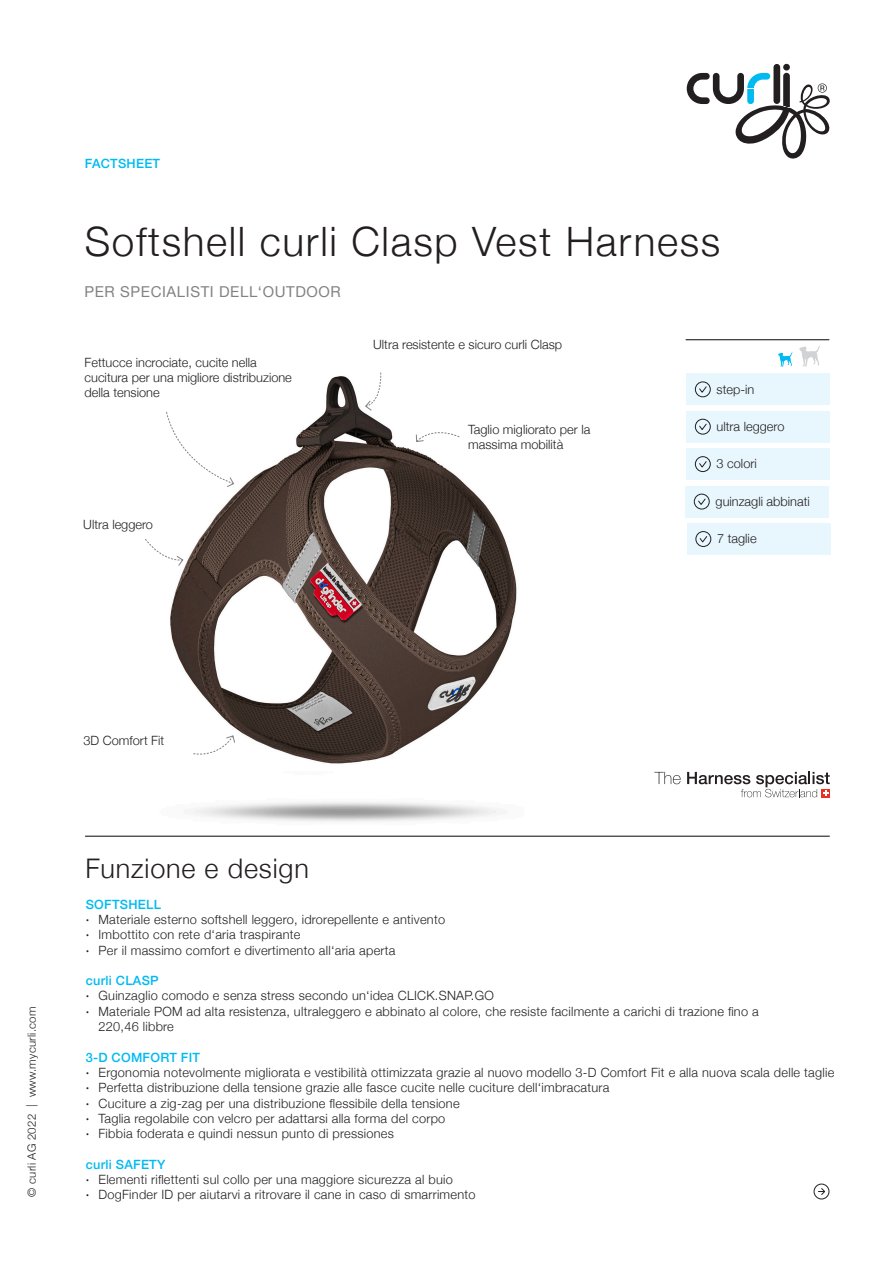
<style>
.page{position:relative;width:893px;height:1263px;background:#fff}
.page>*{position:absolute;margin:0;border:0;box-sizing:border-box;transform-origin:0 0}
.Function___Design_Titel_Thin_18pt{font:300 40.5px "Helvetica Neue";letter-spacing:.04em;color:#231f20}
.Function___Design_Titel_Thin_18pt-2{font:300 27px "Helvetica Neue";letter-spacing:.03em;color:#231f20}
.Function___Design_Titel_Thin_18pt-3{font:15px "Helvetica Neue";letter-spacing:.04em;color:#808285}
.t1{font:300 12.75px/15.3px "Helvetica Neue";letter-spacing:.02em;color:#231f20}
.t2{font:300 12.75px/15.3px "Helvetica Neue";color:#231f20}
.Function___Design_Titel_Thin_18pt-4{font:500 12.75px "Helvetica Neue";letter-spacing:.02em;color:#00baf1}
.Function___Design_Titel_Thin_18pt-5{font:300 11.4px "Helvetica Neue";letter-spacing:.02em;color:#231f20}
.s1{font-weight:500}
</style>
<div class="page">
<svg style="left:687px;top:64px;width:143px;height:95px"></svg>
<img style="left:170px;top:372px;width:347px;height:450px">
<svg style="left:365px;top:372px;width:16px;height:39px"></svg>
<svg style="left:416px;top:425px;width:44px;height:17px"></svg>
<svg style="left:166px;top:411px;width:68px;height:76px"></svg>
<svg style="left:193px;top:735px;width:42px;height:22px"></svg>
<svg style="left:145px;top:538px;width:39px;height:28px"></svg>
<hr style="left:85px;top:836px;width:744px;height:1px;background:#030505">
<div style="left:814px;top:1184px;width:15px;height:15px;border:1px solid #231f20;border-radius:50%"></div>
<svg style="left:818px;top:1188px;width:7px;height:7px"></svg>
<svg style="left:654px;top:772px;width:27px;height:12px"></svg>
<svg style="left:687px;top:772px;width:143px;height:25px"></svg>
<div style="left:687px;top:373px;width:143px;height:32px;background:#e8f6fd"></div>
<div style="left:687px;top:523px;width:143px;height:32px;background:#e8f6fd"></div>
<div style="left:687px;top:411px;width:143px;height:31px;background:#e8f6fd"></div>
<div style="left:687px;top:448px;width:143px;height:32px;background:#e8f6fd"></div>
<div style="left:686px;top:486px;width:143px;height:31px;background:#e8f6fd"></div>
<div style="left:695px;top:382px;width:15px;height:15px;border:1px solid #231f20;border-radius:50%"></div>
<svg style="left:699px;top:386px;width:8px;height:7px"></svg>
<div style="left:696px;top:531px;width:15px;height:16px;border:1px solid #231f20;border-radius:50%"></div>
<svg style="left:700px;top:536px;width:7px;height:7px"></svg>
<div style="left:695px;top:419px;width:15px;height:15px;border:1px solid #231f20;border-radius:50%"></div>
<svg style="left:699px;top:424px;width:8px;height:6px"></svg>
<div style="left:695px;top:456px;width:15px;height:16px;border:1px solid #231f20;border-radius:50%"></div>
<svg style="left:699px;top:461px;width:8px;height:7px"></svg>
<div style="left:694px;top:494px;width:15px;height:15px;border:1px solid #231f20;border-radius:50%"></div>
<svg style="left:698px;top:498px;width:8px;height:7px"></svg>
<hr style="left:686px;top:339px;width:143px;height:1px;background:#030505">
<svg style="left:778px;top:352px;width:14px;height:15px"></svg>
<svg style="left:799px;top:346px;width:21px;height:21px"></svg>
<p class="Function___Design_Titel_Thin_18pt-4" style="left:85px;top:153px;width:77px">FACTSHEET</p>
<p class="Function___Design_Titel_Thin_18pt" style="left:85px;top:209px;width:637px">Softshell curli Clasp Vest Harness</p>
<p class="Function___Design_Titel_Thin_18pt-3" style="left:85px;top:280px;width:258px">PER SPECIALISTI DELL‘OUTDOOR</p>
<p class="t2" style="left:85px;top:354px;width:209px">Fettucce incrociate, cucite nella cucitura per una migliore distribuzione della tensione</p>
<p class="t2" style="left:83px;top:516px;width:71px">Ultra leggero</p>
<p class="t2" style="left:373px;top:336px;width:190px">Ultra resistente e sicuro curli Clasp</p>
<p class="t2" style="left:468px;top:421px;width:124px">Taglio migliorato per la massima mobilità</p>
<p class="t1" style="left:717px;top:381px;width:39px">step-in</p>
<p class="t2" style="left:717px;top:418px;width:69px">ultra leggero</p>
<p class="t1" style="left:717px;top:455px;width:42px">3 colori</p>
<p class="t2" style="left:716px;top:493px;width:96px">guinzagli abbinati</p>
<p class="t1" style="left:717px;top:530px;width:41px">7 taglie</p>
<p class="Function___Design_Titel_Thin_18pt-5" style="left:23px;top:1197px;width:191px;rotate:-90deg">© curli AG 2022 | www.mycurli.com</p>
<p class="t2" style="left:84px;top:732px;width:82px">3D Comfort Fit</p>
<p class="Function___Design_Titel_Thin_18pt-2" style="left:85px;top:846px;width:225px">Funzione e design</p>
<p class="Function___Design_Titel_Thin_18pt-4" style="left:86px;top:894px;width:77px">SOFTSHELL</p>
<p class="t1" style="left:86px;top:911px;width:361px"><span class="s1">∙</span> Materiale esterno softshell leggero, idrorepellente e antivento</p>
<p class="t1" style="left:86px;top:926px;width:216px"><span class="s1">∙</span> Imbottito con rete d‘aria traspirante</p>
<p class="t1" style="left:86px;top:941px;width:311px"><span class="s1">∙</span> Per il massimo comfort e divertimento all‘aria aperta</p>
<p class="Function___Design_Titel_Thin_18pt-4" style="left:86px;top:970px;width:74px">curli CLASP</p>
<p class="t1" style="left:86px;top:987px;width:410px"><span class="s1">∙</span> Guinzaglio comodo e senza stress secondo un‘idea CLICK.SNAP.GO</p>
<p class="t1" style="left:99px;top:1003px;width:662px;text-indent:-13px"><span class="s1">∙</span> Materiale POM ad alta resistenza, ultraleggero e abbinato al colore, che resiste facilmente a carichi di trazione fino a<br>220,46 libbre</p>
<p class="Function___Design_Titel_Thin_18pt-4" style="left:86px;top:1047px;width:116px">3-D COMFORT FIT</p>
<p class="t1" style="left:86px;top:1064px;width:750px"><span class="s1">∙</span> Ergonomia notevolmente migliorata e vestibilità ottimizzata grazie al nuovo modello 3-D Comfort Fit e alla nuova scala delle taglie</p>
<p class="t1" style="left:86px;top:1079px;width:525px"><span class="s1">∙</span> Perfetta distribuzione della tensione grazie alle fasce cucite nelle cuciture dell‘imbracatura</p>
<p class="t1" style="left:86px;top:1094px;width:375px"><span class="s1">∙</span> Cuciture a zig-zag per una distribuzione flessibile della tensione</p>
<p class="t1" style="left:86px;top:1110px;width:361px"><span class="s1">∙</span> Taglia regolabile con velcro per adattarsi alla forma del corpo</p>
<p class="t1" style="left:86px;top:1125px;width:310px"><span class="s1">∙</span> Fibbia foderata e quindi nessun punto di pressiones</p>
<p class="Function___Design_Titel_Thin_18pt-4" style="left:86px;top:1154px;width:81px">curli SAFETY</p>
<p class="t1" style="left:86px;top:1171px;width:369px"><span class="s1">∙</span> Elementi riflettenti sul collo per una maggiore sicurezza al buio</p>
<p class="t1" style="left:86px;top:1186px;width:391px"><span class="s1">∙</span> DogFinder ID per aiutarvi a ritrovare il cane in caso di smarrimento</p>
</div>
